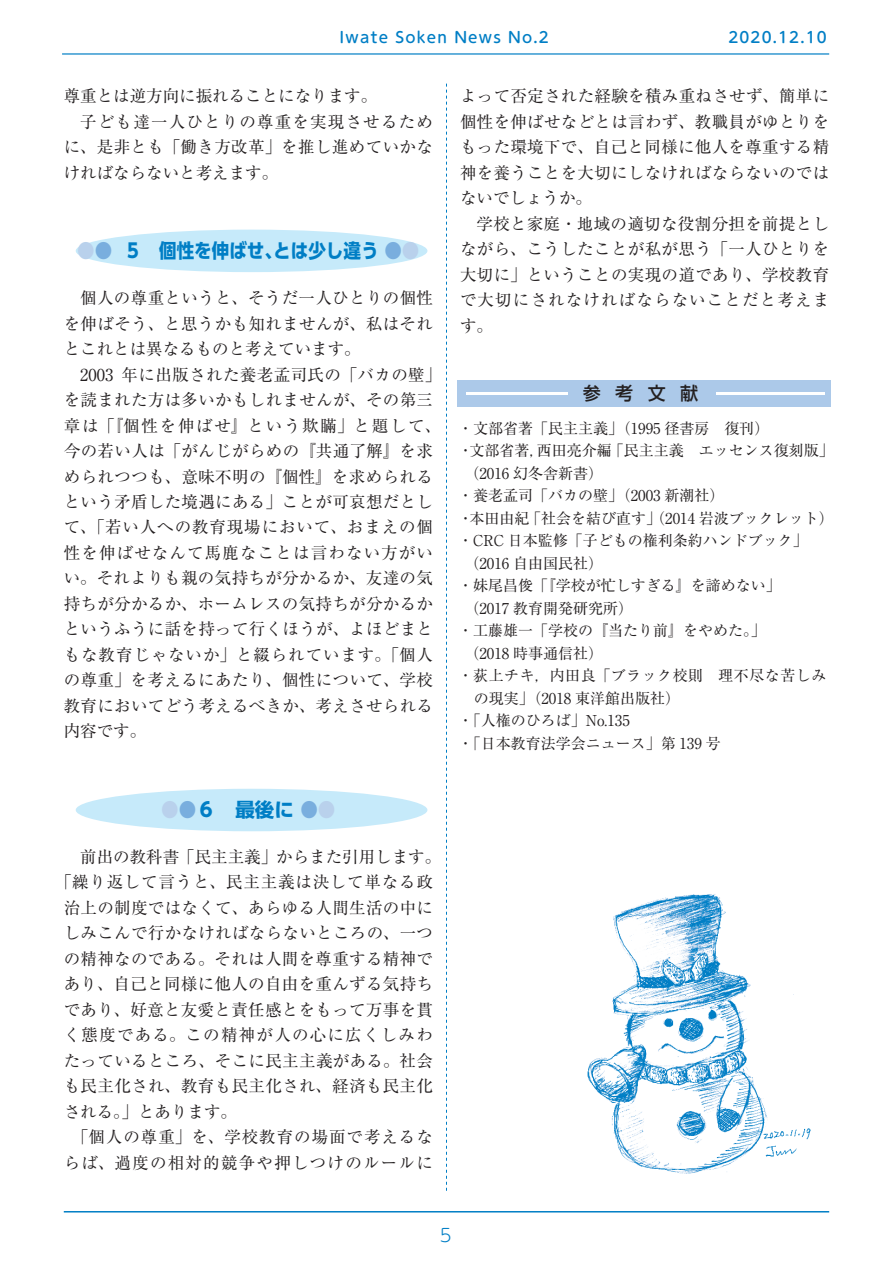
<style>
.page{position:relative;width:893px;height:1263px;background:#fff}
.page>*{position:absolute;margin:0;border:0;box-sizing:border-box;transform-origin:0 0}
.t1{font:700 19.5px "UD Shin Go Pro";color:#007ec5;scale:.9 1}
.t2{font:700 19.5px "UD Shin Go Pro";color:#007ec5}
.t3{font:500 18px "UD Shin Go Pro";color:#231f20}
.t4{font:300 18px "UD Shin M Go Pro";color:#007ec5}
.t5{font:16.5px/25.5px "Ryumin Pr 6";letter-spacing:.02em;color:#231f20}
.t6{font:16.5px "Ryumin Pr 6";letter-spacing:.075em;color:#231f20}
.t7{font:16.5px "Ryumin Pr 6";color:#231f20}
.t8{font:16.5px "Ryumin Pr 6";letter-spacing:.05em;color:#231f20}
.t9{font:16.5px "Ryumin Pr 6";letter-spacing:.06em;color:#231f20}
.t10{font:15px "Ryumin Pr 6";color:#231f20}
.t11{font:500 15px "UD Shin M Go Pro";letter-spacing:.08em;color:#007ec5}
.t12{font:15px "Ryumin Pr 6";letter-spacing:.035em;color:#231f20}
.s1{color:#b9d1ec}
.s2{color:#79aede}
</style>
<div class="page">
<img style="left:587px;top:894px;width:224px;height:280px">
<div style="left:458px;top:380px;width:373px;height:26px;background:#acc9e9"></div>
<hr style="left:466px;top:392px;width:102px;height:2px;background:#fff">
<hr style="left:716px;top:392px;width:108px;height:2px;background:#fff">
<div style="left:76px;top:230px;width:351px;height:42px;background:#c6eafa;border-radius:50%"></div>
<div style="left:76px;top:789px;width:351px;height:42px;background:#c6eafa;border-radius:50%"></div>
<hr style="left:62px;top:53px;width:767px;height:2px;background:#007ec5">
<hr style="left:64px;top:1211px;width:765px;height:1px;background:#007ec5">
<svg style="left:446px;top:84px;width:1px;height:1107px"></svg>
<p class="t11" style="left:340px;top:26px;width:211px">Iwate Soken News No.2</p>
<p class="t11" style="left:728px;top:26px;width:100px">2020.12.10</p>
<p class="t5" style="left:64px;top:82px;width:371px">尊重とは逆方向に振れることになります。<br>　子ども達一人ひとりの尊重を実現させるために、是非とも「働き方改革」を推し進めていかなければならないと考えます。</p>
<p class="t1" style="left:77px;top:235px;width:382px"><span class="s1">●</span><span class="s2">●</span> ５　個性を伸ばせ、とは少し違う <span class="s2">●</span><span class="s1">●</span></p>
<p class="t5" style="left:64px;top:284px;width:379px">　個人の尊重というと、そうだ一人ひとりの個性を伸ばそう、と思うかも知れませんが、私はそれとこれとは異なるものと考えています。<br>　2003 年に出版された養老孟司氏の「バカの壁」を読まれた方は多いかもしれませんが、その第三章は「『個性を伸ばせ』という欺瞞」と題して、今の若い人は「がんじがらめの『共通了解』を求められつつも、意味不明の『個性』を求められるという矛盾した境遇にある」ことが可哀想だとして、「若い人への教育現場において、おまえの個性を伸ばせなんて馬鹿なことは言わない方がいい。それよりも親の気持ちが分かるか、友達の気持ちが分かるか、ホームレスの気持ちが分かるかというふうに話を持って行くほうが、よほどまともな教育じゃないか」と綴られています。「個人の尊重」を考えるにあたり、個性について、学校教育においてどう考えるべきか、考えさせられる内容です。</p>
<p class="t2" style="left:161px;top:793px;width:176px"><span class="s1">●</span><span class="s2">●</span>６　最後に <span class="s2">●</span><span class="s1">●</span></p>
<p class="t7" style="left:64px;top:844px;width:379px">　前出の教科書「民主主義」からまた引用します。</p>
<p class="t8" style="left:56px;top:869px;width:379px">「繰り返して言うと、民主主義は決して単なる政</p>
<p class="t5" style="left:64px;top:894px;width:371px">治上の制度ではなくて、あらゆる人間生活の中に</p>
<p class="t5" style="left:64px;top:919px;width:371px">しみこんで行かなければならないところの、一つ</p>
<p class="t5" style="left:64px;top:945px;width:371px">の精神なのである。それは人間を尊重する精神で</p>
<p class="t5" style="left:64px;top:970px;width:371px">あり、自己と同様に他人の自由を重んずる気持ち</p>
<p class="t5" style="left:64px;top:996px;width:371px">であり、好意と友愛と責任感とをもって万事を貫</p>
<p class="t6" style="left:64px;top:1022px;width:371px">く態度である。この精神が人の心に広くしみわ</p>
<p class="t5" style="left:64px;top:1047px;width:371px">たっているところ、そこに民主主義がある。社会</p>
<p class="t5" style="left:64px;top:1072px;width:371px">も民主化され、教育も民主化され、経済も民主化</p>
<p class="t7" style="left:64px;top:1099px;width:175px">される。」とあります。</p>
<p class="t9" style="left:64px;top:1124px;width:371px">　「個人の尊重」を、学校教育の場面で考えるな</p>
<p class="t6" style="left:64px;top:1150px;width:371px">らば、過度の相対的競争や押しつけのルールに</p>
<p class="t5" style="left:460px;top:82px;width:371px">よって否定された経験を積み重ねさせず、簡単に個性を伸ばせなどとは言わず、教職員がゆとりをもった環境下で、自己と同様に他人を尊重する精神を養うことを大切にしなければならないのではないでしょうか。<br>　学校と家庭・地域の適切な役割分担を前提としながら、こうしたことが私が思う「一人ひとりを大切に」ということの実現の道であり、学校教育で大切にされなければならないことだと考えます。</p>
<p class="t3" style="left:583px;top:379px;width:117px">参考文献</p>
<p class="t10" style="left:458px;top:416px;width:313px">・文部省著「民主主義」（1995 径書房　復刊）</p>
<p class="t10" style="left:458px;top:439px;width:377px">・文部省著，西田亮介編「民主主義　エッセンス復刻版」</p>
<p class="t10" style="left:464px;top:461px;width:140px">（2016 幻冬舎新書）</p>
<p class="t10" style="left:458px;top:484px;width:268px">・養老孟司「バカの壁」（2003 新潮社）</p>
<p class="t10" style="left:458px;top:506px;width:377px">・本田由紀「社会を結び直す」（2014 岩波ブックレット）</p>
<p class="t10" style="left:458px;top:529px;width:351px">・CRC 日本監修「子どもの権利条約ハンドブック」</p>
<p class="t10" style="left:464px;top:551px;width:140px">（2016 自由国民社）</p>
<p class="t10" style="left:458px;top:574px;width:324px">・妹尾昌俊「『学校が忙しすぎる』を諦めない」</p>
<p class="t10" style="left:464px;top:596px;width:170px">（2017 教育開発研究所）</p>
<p class="t10" style="left:458px;top:619px;width:309px">・工藤雄一「学校の『当たり前』をやめた。」</p>
<p class="t10" style="left:464px;top:641px;width:140px">（2018 時事通信社）</p>
<p class="t12" style="left:458px;top:664px;width:370px">・荻上チキ，内田良「ブラック校則　理不尽な苦しみ</p>
<p class="t10" style="left:474px;top:686px;width:208px">の現実」（2018 東洋館出版社）</p>
<p class="t10" style="left:458px;top:709px;width:173px">・「人権のひろば」No.135</p>
<p class="t10" style="left:458px;top:731px;width:264px">・「日本教育法学会ニュース」第 139 号</p>
<p class="t4" style="left:440px;top:1220px;width:13px">5</p>
</div>
